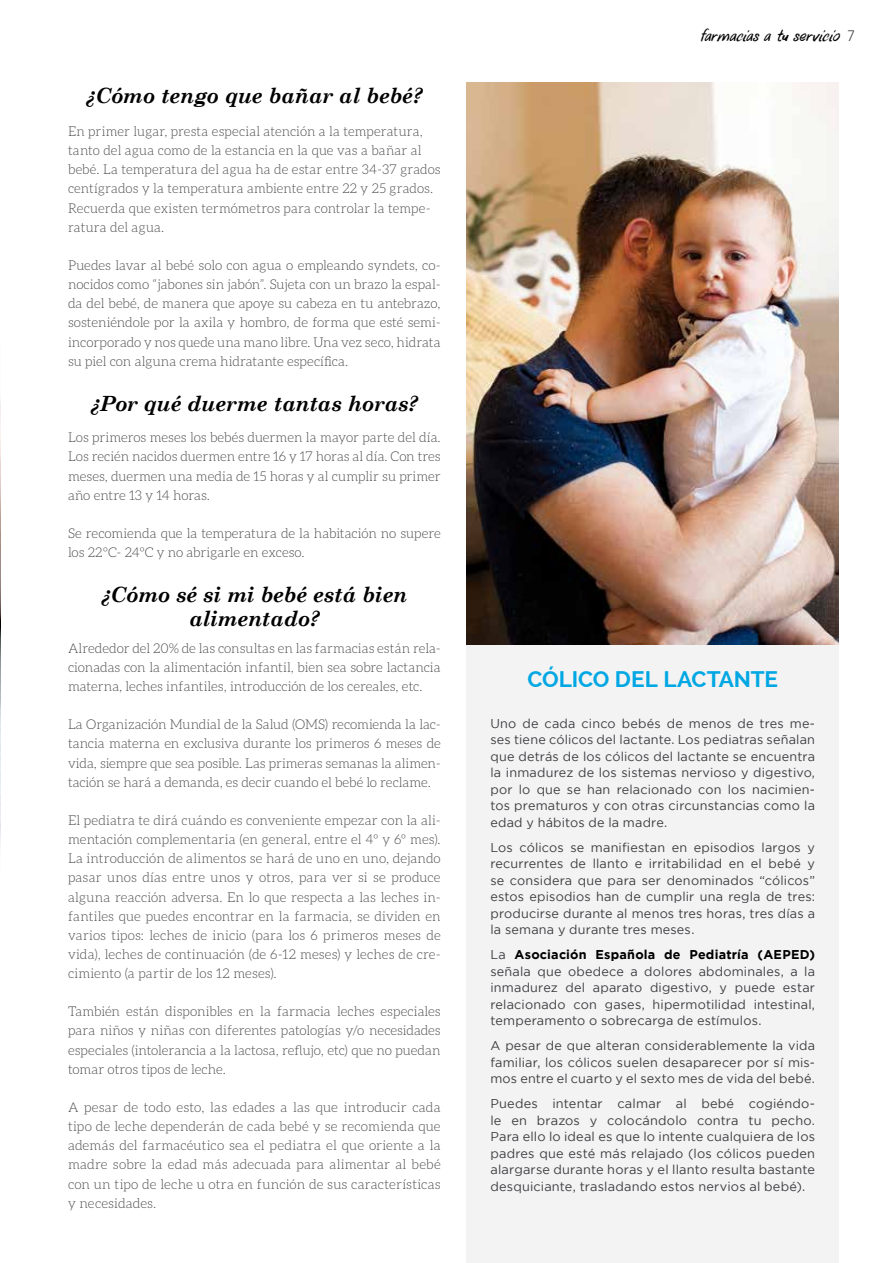
<style>
.page{position:relative;width:893px;height:1263px;background:#fff}
.page>*{position:absolute;margin:0;border:0;box-sizing:border-box;transform-origin:0 0}
.t1{font:700 22.5px "Raleway";letter-spacing:-.015em;color:#00a7e3}
.t2{font:italic 700 21px/24px "Century Schoolbook";letter-spacing:-.015em;color:#000;text-align:center}
.t3{font:italic 15px "DK Uncle Oscar";letter-spacing:-.01em;color:#000}
.t4{font:300 13.5px/19.2px "Aleo";color:#4b4b4d;text-align:justify}
.t5{font:12.75px/16.5px "Gotham";letter-spacing:.015em;color:#3e3d40;text-align:justify}
.s1{font-family:"Avenir LT Std";font-weight:300;font-style:normal;color:#3e3d40}
.s2{font-weight:700;color:#000}
</style>
<div class="page">
<img style="left:0;top:398px;width:1px;height:448px">
<div style="left:466px;top:82px;width:373px;height:1181px;background:#f3f3f4"></div>
<img style="left:466px;top:82px;width:373px;height:563px">
<h2 class="t2" style="left:86px;top:83px;width:338px">¿Cómo tengo que bañar al bebé?</h2>
<p class="t4" style="left:68px;top:122px;width:374px;text-align:left">En primer lugar, presta especial atención a la temperatura, tanto del agua como de la estancia en la que vas a bañar al bebé. La temperatura del agua ha de estar entre 34-37 grados centígrados y la temperatura ambiente entre 22 y 25 grados.<br>Recuerda que existen termómetros para controlar la tempe&shy;ratura del agua.</p>
<p class="t4" style="left:68px;top:256px;width:374px">Puedes lavar al bebé solo con agua o empleando syndets, co&shy;nocidos como “jabones sin jabón”. Sujeta con un brazo la espal&shy;da del bebé, de manera que apoye su cabeza en tu antebrazo, sosteniéndole por la axila y hombro, de forma que esté semi&shy;incorporado y nos quede una mano libre. Una vez seco, hidrata su piel con alguna crema hidratante específica.</p>
<h2 class="t2" style="left:90px;top:390px;width:330px">¿Por qué duerme tantas horas?</h2>
<p class="t4" style="left:68px;top:428px;width:374px">Los primeros meses los bebés duermen la mayor parte del día.<br>Los recién nacidos duermen entre 16 y 17 horas al día. Con tres meses, duermen una media de 15 horas y al cumplir su primer año entre 13 y 14 horas.</p>
<p class="t4" style="left:68px;top:523px;width:374px">Se recomienda que la temperatura de la habitación no supere los 22ºC- 24ºC y no abrigarle en exceso.</p>
<h2 class="t2" style="left:101px;top:582px;width:308px">¿Cómo sé si mi bebé está bien alimentado?</h2>
<p class="t4" style="left:68px;top:638px;width:374px">Alrededor del 20% de las consultas en las farmacias están rela&shy;cionadas con la alimentación infantil, bien sea sobre lactancia materna, leches infantiles, introducción de los cereales, etc.</p>
<p class="t4" style="left:68px;top:715px;width:374px">La Organización Mundial de la Salud (OMS) recomienda la lac&shy;tancia materna en exclusiva durante los primeros 6 meses de vida, siempre que sea posible. Las primeras semanas la alimen&shy;tación se hará a demanda, es decir cuando el bebé lo reclame.</p>
<p class="t4" style="left:68px;top:810px;width:374px">El pediatra te dirá cuándo es conveniente empezar con la ali&shy;mentación complementaria (en general, entre el 4º y 6º mes).<br>La introducción de alimentos se hará de uno en uno, dejando pasar unos días entre unos y otros, para ver si se produce alguna reacción adversa. En lo que respecta a las leches in&shy;fantiles que puedes encontrar en la farmacia, se dividen en varios tipos: leches de inicio (para los 6 primeros meses de vida), leches de continuación (de 6-12 meses) y leches de cre&shy;cimiento (a partir de los 12 meses).</p>
<p class="t4" style="left:68px;top:1002px;width:374px">También están disponibles en la farmacia leches especiales para niños y niñas con diferentes patologías y/o necesidades especiales (intolerancia a la lactosa, reflujo, etc) que no puedan tomar otros tipos de leche.</p>
<p class="t4" style="left:68px;top:1098px;width:374px">A pesar de todo esto, las edades a las que introducir cada tipo de leche dependerán de cada bebé y se recomienda que además del farmacéutico sea el pediatra el que oriente a la madre sobre la edad más adecuada para alimentar al bebé con un tipo de leche u otra en función de sus características y necesidades.</p>
<p class="t3" style="left:699px;top:26px;width:157px">farmacias a tu servicio <span class="s1">7</span></p>
<h1 class="t1" style="left:527px;top:666px;width:103px">CÓLICO DEL</h1>
<h1 class="t1" style="left:663px;top:666px;width:16px">LACTANTE</h1>
<p class="t5" style="left:490px;top:715px;width:326px">Uno de cada cinco bebés de menos de tres me&shy;ses tiene cólicos del lactante. Los pediatras señalan que detrás de los cólicos del lactante se encuentra la inmadurez de los sistemas nervioso y digestivo, por lo que se han relacionado con los nacimien&shy;tos prematuros y con otras circunstancias como la edad y hábitos de la madre.</p>
<p class="t5" style="left:490px;top:839px;width:326px">Los cólicos se manifiestan en episodios largos y recurrentes de llanto e irritabilidad en el bebé y se considera que para ser denominados “cólicos” estos episodios han de cumplir una regla de tres: producirse durante al menos tres horas, tres días a la semana y durante tres meses.</p>
<p class="t5" style="left:490px;top:946px;width:326px">La <span class="s2">Asociación Española de Pediatría (AEPED) </span>señala que obedece a dolores abdominales, a la inmadurez del aparato digestivo, y puede estar relacionado con gases, hipermotilidad intestinal, temperamento o sobrecarga de estímulos.</p>
<p class="t5" style="left:490px;top:1037px;width:326px">A pesar de que alteran considerablemente la vida familiar, los cólicos suelen desaparecer por sí mis&shy;mos entre el cuarto y el sexto mes de vida del bebé.</p>
<p class="t5" style="left:490px;top:1095px;width:326px">Puedes intentar calmar al bebé cogiéndo&shy;le en brazos y colocándolo contra tu pecho.<br>Para ello lo ideal es que lo intente cualquiera de los padres que esté más relajado (los cólicos pueden alargarse durante horas y el llanto resulta bastante desquiciante, trasladando estos nervios al bebé).</p>
</div>
